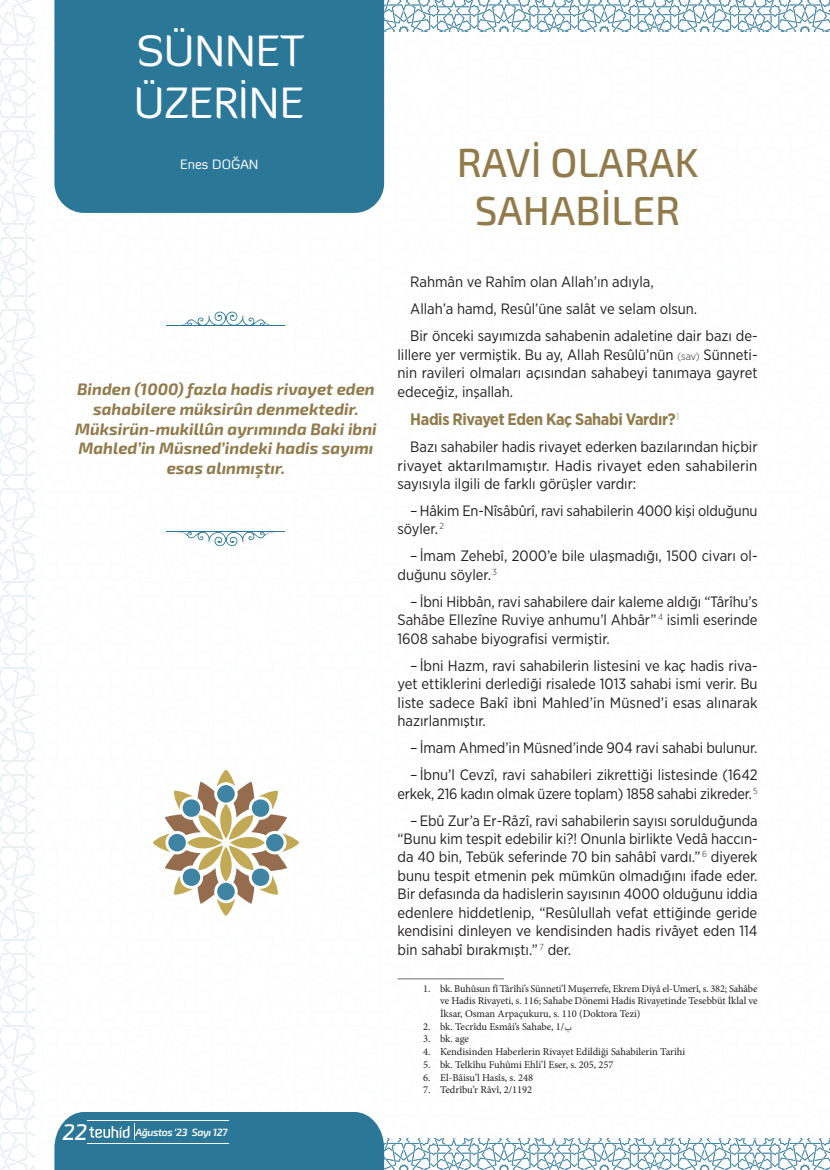
<style>
.page{position:relative;width:830px;height:1170px;background:#fff}
.page>*{position:absolute;margin:0;border:0;box-sizing:border-box;transform-origin:0 0}
.Sayfa_Baslik{font:43.5px/52.2px "Diavlo";color:#fff}
.Yazar_Yazi_Baslik_Sol{font:500 40.5px/48.6px "Exo 2";color:#917b4b;text-align:center}
.t1{font:italic 500 22.5px "Exo 2";color:#fff}
.Spor_Yazar_Giris{font:italic 700 16.5px/19.8px "Exo 2";color:#917b4b;text-align:center}
.Arabaslik_2{font:700 16.5px "Gotham Narrow";letter-spacing:-.025em;color:#917b4b}
.Text{font:15px/18.5px "Gotham Narrow";letter-spacing:-.005em;color:#231f20;text-align:justify}
.Yazar_İsim{font:13.5px "Diavlo";color:#fff}
.Dipnot{font:10.5px/12.6px "Minion Pro";letter-spacing:-.005em;color:#231f20;text-align:justify}
.t2{font:italic 600 10.5px "Exo 2";letter-spacing:-.04em;color:#fff}
.s1{font-weight:300;font-size:10.5px}
.s2{font-family:"Adobe Arabic";font-size:12px}
</style>
<div class="page">
<svg style="left:0;top:0;width:35px;height:1169px"></svg>
<div style="left:54px;top:0;width:330px;height:213px;background:#2a7798"></div>
<svg style="left:384px;top:1138px;width:445px;height:31px"></svg>
<svg style="left:377px;top:0;width:452px;height:31px"></svg>
<div style="left:54px;top:1112px;width:330px;height:57px;background:#2a7798"></div>
<hr style="left:87px;top:1143px;width:142px;height:1px;background:#fff">
<hr style="left:87px;top:1119px;width:142px;height:1px;background:#fff">
<svg style="left:182px;top:311px;width:88px;height:14px"></svg>
<hr style="left:167px;top:325px;width:118px;height:1px;background:#2a7798">
<svg style="left:177px;top:531px;width:97px;height:15px"></svg>
<hr style="left:167px;top:532px;width:118px;height:1px;background:#2a7798">
<svg style="left:153px;top:770px;width:145px;height:144px"></svg>
<hr style="left:397px;top:978px;width:106px;height:1px;background:#6c6d70">
<p class="Sayfa_Baslik" style="left:134px;top:24px;width:171px">SÜNNET<br>ÜZERİNE</p>
<p class="Yazar_İsim" style="left:180px;top:156px;width:80px">Enes DOĞAN</p>
<p class="Spor_Yazar_Giris" style="left:75px;top:379px;width:303px">Binden (1000) fazla hadis rivayet eden sahabilere müksirûn denmektedir.<br>Müksirün-mukillûn ayrımında Baki ibni Mahled’in Müsned’indeki hadis sayımı esas alınmıştır.</p>
<h3 class="t1" style="left:62px;top:1118px;width:26px">22</h3>
<p class="t2" style="left:135px;top:1125px;width:94px">Ağustos ‘23 Sayı 127</p>
<p class="Yazar_Yazi_Baslik_Sol" style="left:456px;top:139px;width:243px">RAVİ OLARAK<br>SAHABİLER</p>
<p class="Text" style="left:410px;top:273px;width:245px">Rahmân ve Rahîm olan Allah’ın adıyla,</p>
<p class="Text" style="left:410px;top:299px;width:288px">Allah’a hamd, Resûl’üne salât ve selam olsun.</p>
<p class="Text" style="left:397px;top:326px;width:361px;text-indent:13px">Bir önceki sayımızda sahabenin adaletine dair bazı de&shy;lillere yer vermiştik. Bu ay, Allah Resûlü’nün <span class="s1">(sav)</span> Sünneti&shy;nin ravileri olmaları açısından sahabeyi tanımaya gayret edeceğiz, inşallah.</p>
<p class="Arabaslik_2" style="left:410px;top:408px;width:270px">Hadis Rivayet Eden Kaç Sahabi Vardır? <sup>1</sup></p>
<p class="Text" style="left:397px;top:437px;width:361px;text-indent:13px">Bazı sahabiler hadis rivayet ederken bazılarından hiçbir rivayet aktarılmamıştır. Hadis rivayet eden sahabilerin sayısıyla ilgili de farklı görüşler vardır:</p>
<p class="Text" style="left:397px;top:501px;width:361px;text-indent:13px">– Hâkim En-Nîsâbûrî, ravi sahabilerin 4000 kişi olduğunu söyler. <sup>2</sup></p>
<p class="Text" style="left:397px;top:546px;width:361px;text-indent:13px">– İmam Zehebî, 2000’e bile ulaşmadığı, 1500 civarı ol&shy;duğunu söyler. <sup>3</sup></p>
<p class="Text" style="left:397px;top:592px;width:361px;text-indent:13px">– İbni Hibbân, ravi sahabilere dair kaleme aldığı “Târîhu’s Sahâbe Ellezîne Ruviye anhumu’l Ahbâr” <sup>4</sup> isimli eserinde 1608 sahabe biyografisi vermiştir.</p>
<p class="Text" style="left:397px;top:656px;width:361px;text-indent:13px">– İbni Hazm, ravi sahabilerin listesini ve kaç hadis riva&shy;yet ettiklerini derlediği risalede 1013 sahabi ismi verir. Bu liste sadece Bakî ibni Mahled’in Müsned’i esas alınarak hazırlanmıştır.</p>
<p class="Text" style="left:410px;top:738px;width:348px">– İmam Ahmed’in Müsned’inde 904 ravi sahabi bulunur.</p>
<p class="Text" style="left:397px;top:765px;width:361px;text-align:right">– İbnu’l Cevzî, ravi sahabileri zikrettiği listesinde (1642 erkek, 216 kadın olmak üzere toplam) 1858 sahabi zikreder. <sup>5</sup></p>
<p class="Text" style="left:397px;top:810px;width:361px;text-indent:13px">– Ebû Zur’a Er-Râzî, ravi sahabilerin sayısı sorulduğunda “Bunu kim tespit edebilir ki?! Onunla birlikte Vedâ haccın&shy;da 40 bin, Tebük seferinde 70 bin sahâbî vardı.” <sup>6</sup> diyerek bunu tespit etmenin pek mümkün olmadığını ifade eder.<br>Bir defasında da hadislerin sayısının 4000 olduğunu iddia edenlere hiddetlenip, “Resûlullah vefat ettiğinde geride kendisini dinleyen ve kendisinden hadis rivâyet eden 114 bin sahabî bırakmıştı.” <sup>7</sup> der.</p>
<p class="Dipnot" style="left:440px;top:981px;width:319px;text-indent:-17px">1. bk. Buhûsun fî Târîhi’s Sünneti’l Muşerrefe, Ekrem Diyâ el-Umerî, s. 382; Sahâbe ve Hadis Rivayeti, s. 116; Sahabe Dönemi Hadis Rivayetinde Tesebbüt İklal ve İksar, Osman Arpaçukuru, s. 110 (Doktora Tezi)</p>
<p class="Dipnot" style="left:423px;top:1019px;width:150px">2. bk. Tecrîdu Esmâi’s Sahabe, 1/<span class="s2">ب</span></p>
<p class="Dipnot" style="left:423px;top:1032px;width:47px">3. bk. age</p>
<p class="Dipnot" style="left:423px;top:1045px;width:263px">4. Kendisinden Haberlerin Rivayet Edildiği Sahabilerin Tarihi</p>
<p class="Dipnot" style="left:423px;top:1058px;width:192px">5. bk. Telkîhu Fuhûmi Ehli’l Eser, s. 205, 257</p>
<p class="Dipnot" style="left:423px;top:1070px;width:111px">6. El-Bâisu’l Hasîs, s. 248</p>
<p class="Dipnot" style="left:423px;top:1083px;width:110px">7. Tedrîbu’r Râvî, 2/1192</p>
</div>
